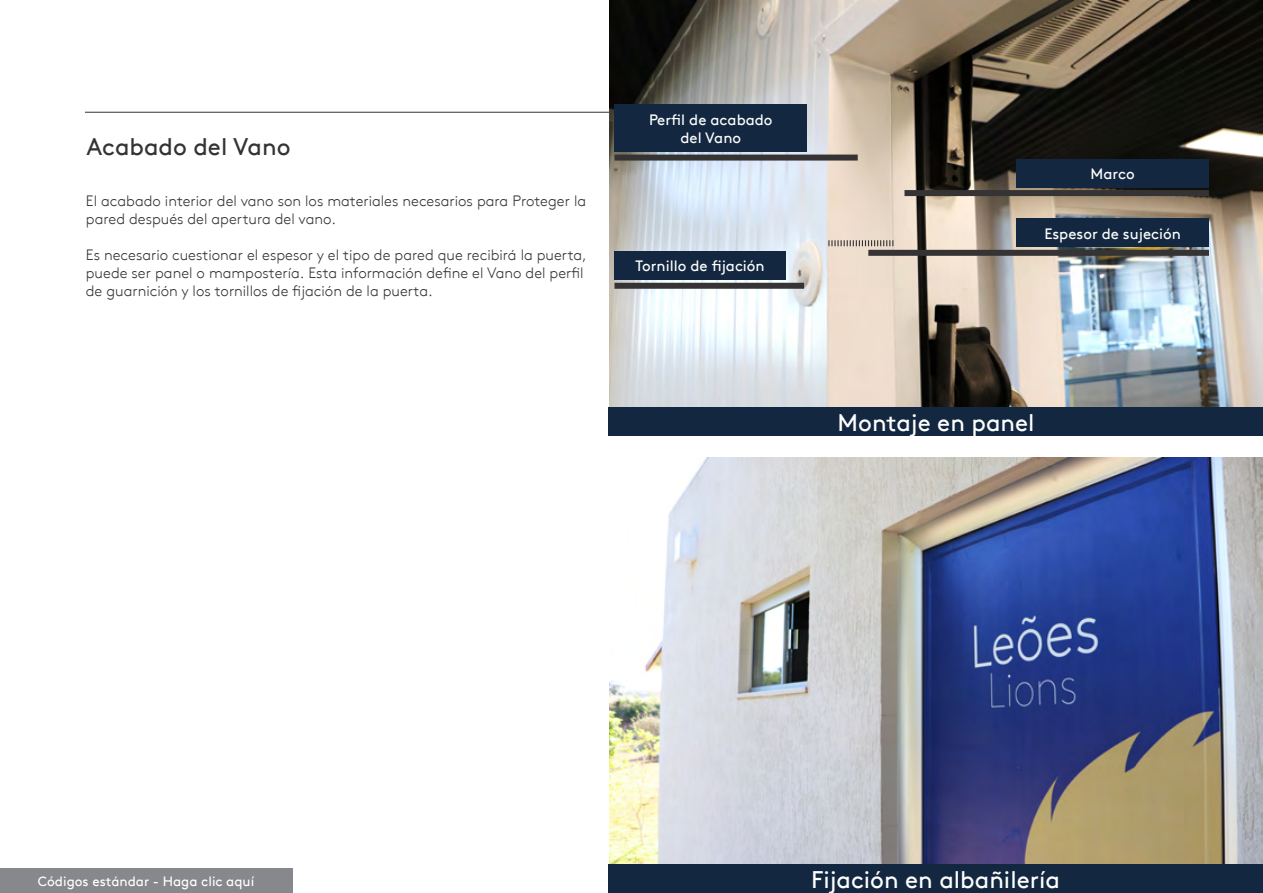
<style>
.page{position:relative;width:1263px;height:893px;background:#fff}
.page>*{position:absolute;margin:0;border:0;box-sizing:border-box;transform-origin:0 0}
.t1{font:24px "Kingspan Brown TT";color:#fff}
.t2{font:24px "Kingspan Brown TT";color:#333332}
.t3{font:300 15px/18px "Kingspan Brown TT";color:#333332}
.t4{font:15px/18px "Kingspan Brown TT";color:#fff;text-align:center}
.t5{font:13.5px "Kingspan Brown TT";color:#fff}
</style>
<div class="page">
<hr style="left:85px;top:112px;width:1110px;height:1px;background:#353334">
<div style="left:0;top:869px;width:292px;height:24px;background:#86888c"></div>
<img style="left:609px;top:0;width:654px;height:408px">
<img style="left:609px;top:457px;width:654px;height:408px">
<div style="left:614px;top:283px;width:190px;height:6px;background:#353334"></div>
<div style="left:614px;top:155px;width:244px;height:6px;background:#353334"></div>
<svg style="left:828px;top:240px;width:65px;height:6px"></svg>
<div style="left:868px;top:250px;width:341px;height:6px;background:#353334"></div>
<div style="left:904px;top:190px;width:305px;height:6px;background:#353334"></div>
<div style="left:1016px;top:219px;width:193px;height:28px;background:#132840"></div>
<div style="left:1016px;top:159px;width:193px;height:28px;background:#132840"></div>
<div style="left:614px;top:105px;width:193px;height:47px;background:#132840"></div>
<div style="left:614px;top:251px;width:172px;height:29px;background:#132840"></div>
<div style="left:609px;top:408px;width:654px;height:28px;background:#132840"></div>
<div style="left:608px;top:865px;width:655px;height:28px;background:#132840"></div>
<h1 class="t2" style="left:86px;top:128px;width:206px">Acabado del Vano</h1>
<p class="t3" style="left:86px;top:191px;width:502px">El acabado interior del vano son los materiales necesarios para Proteger la pared después del apertura del vano.</p>
<p class="t3" style="left:86px;top:245px;width:502px">Es necesario cuestionar el espesor y el tipo de pared que recibirá la puerta, puede ser panel o mampostería. Esta información define el Vano del perfil de guarnición y los tornillos de fijación de la puerta.</p>
<p class="t4" style="left:649px;top:110px;width:125px">Perfil de acabado del Vano</p>
<p class="t4" style="left:636px;top:256px;width:131px">Tornillo de fijación</p>
<p class="t4" style="left:1091px;top:163px;width:46px">Marco</p>
<p class="t4" style="left:1044px;top:223px;width:138px">Espesor de sujeción</p>
<h1 class="t1" style="left:837px;top:404px;width:199px">Montaje en panel</h1>
<p class="t5" style="left:38px;top:871px;width:218px">Códigos estándar - Haga clic aquí</p>
<h1 class="t1" style="left:811px;top:861px;width:250px">Fijación en albañilería</h1>
</div>
